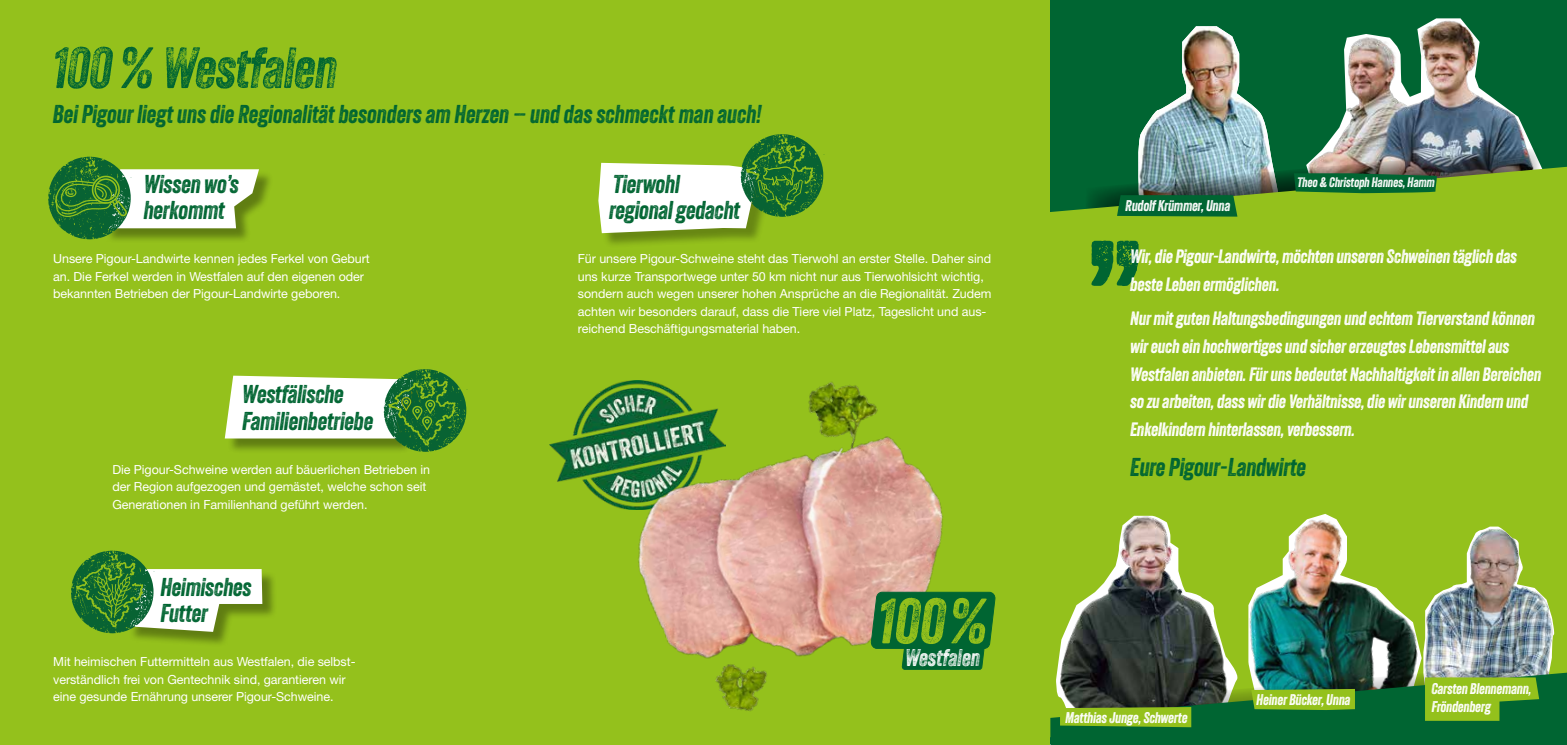
<style>
.page{position:relative;width:1567px;height:745px;background:#fff}
.page>*{position:absolute;margin:0;border:0;box-sizing:border-box;transform-origin:0 0}
.t1{font:italic 61.88px "Veneer Two";color:#94c11c}
.t2{font:italic 56.25px "Veneer Three";letter-spacing:-.01em;color:#006532}
.t3{font:italic 25px/26.2px "Veneer";letter-spacing:-.005em;color:#006532}
.t4{font:italic 23.5px "Veneer Three";color:#fff}
.t5{font:italic 18.75px/27.5px "Veneer";letter-spacing:-.005em;color:#fff}
.t6{font:italic 15px/18px "Veneer";letter-spacing:-.005em;color:#fff}
.t7{font:italic 13.38px "Veneer";letter-spacing:-.005em;color:#fff}
.t8{font:12.5px/17.5px "Helvetica Neue LT Pro";letter-spacing:-.005em;color:#fff}
</style>
<div class="page">
<div style="left:1049px;top:0;width:517px;height:742px;background:#006532"></div>
<img style="left:1423px;top:18px;width:119px;height:149px">
<div style="left:1049px;top:167px;width:517px;height:569px;background:#94c11c"></div>
<div style="left:0;top:0;width:1049px;height:744px;background:#94c11c"></div>
<div style="left:106px;top:171px;width:168px;height:73px;background:#000;opacity:.35"></div>
<div style="left:129px;top:570px;width:149px;height:76px;background:#000;opacity:.35"></div>
<div style="left:600px;top:165px;width:173px;height:83px;background:#000;opacity:.3"></div>
<svg style="left:48px;top:156px;width:211px;height:83px"></svg>
<div style="left:227px;top:377px;width:202px;height:77px;background:#91bd1b"></div>
<img style="left:549px;top:439px;width:22px;height:43px">
<img style="left:1050px;top:513px;width:516px;height:231px">
<img style="left:1085px;top:26px;width:456px;height:260px">
<img style="left:571px;top:380px;width:425px;height:331px">
<svg style="left:871px;top:591px;width:124px;height:78px"></svg>
<svg style="left:225px;top:369px;width:242px;height:82px"></svg>
<svg style="left:71px;top:550px;width:191px;height:83px"></svg>
<svg style="left:598px;top:134px;width:225px;height:99px"></svg>
<h2 class="t2" style="left:53px;top:34px;width:286px">100% Westfalen</h2>
<h3 class="t3" style="left:53px;top:101px;width:710px">Bei Pigour liegt uns die Regionalität besonders am Herzen – und das schmeckt man auch!</h3>
<h3 class="t3" style="left:144px;top:171px;width:97px">Wissen wo’s herkommt</h3>
<h3 class="t3" style="left:609px;top:171px;width:132px">Tierwohl regional gedacht</h3>
<p class="t8" style="left:53px;top:249px;width:318px">Unsere Pigour-Landwirte kennen jedes Ferkel von Geburt an. Die Ferkel werden in Westfalen auf den eigenen oder bekannten Betrieben der Pigour-Landwirte geboren.</p>
<h3 class="t3" style="left:242px;top:381px;width:132px">Westfälische<br>Familienbetriebe</h3>
<p class="t8" style="left:112px;top:459px;width:319px">Die Pigour-Schweine werden auf bäuerlichen Betrieben in der Region aufgezogen und gemästet, welche schon seit<br>Generationen in Familienhand geführt werden.</p>
<h3 class="t3" style="left:161px;top:573px;width:93px">Heimisches<br>Futter</h3>
<p class="t8" style="left:53px;top:652px;width:304px">Mit heimischen Futtermitteln aus Westfalen, die selbst&shy;verständlich frei von Gentechnik sind, garantieren wir eine gesunde Ernährung unserer Pigour-Schweine.</p>
<p class="t8" style="left:578px;top:249px;width:415px">Für unsere Pigour-Schweine steht das Tierwohl an erster Stelle. Daher sind uns kurze Transportwege unter 50 km nicht nur aus Tierwohlsicht wichtig, sondern auch wegen unserer hohen Ansprüche an die Regionalität. Zudem achten wir besonders darauf, dass die Tiere viel Platz, Tageslicht und aus&shy;reichend Beschäftigungsmaterial haben.</p>
<h1 class="t1" style="left:878px;top:583px;width:111px">100 %</h1>
<h3 class="t4" style="left:905px;top:642px;width:77px">Westfalen</h3>
<p class="t6" style="left:1125px;top:196px;width:106px">Rudolf Krümmer, Unna</p>
<p class="t7" style="left:1297px;top:174px;width:139px">Theo &amp; Christoph Hannes, Hamm</p>
<h3 class="t5" style="left:1130px;top:242px;width:388px">Wir, die Pigour-Landwirte, möchten unseren Schweinen täglich das beste Leben ermöglichen.</h3>
<p class="t5" style="left:1130px;top:304px;width:412px">Nur mit guten Haltungsbedingungen und echtem Tierverstand können wir euch ein hochwertiges und sicher erzeugtes Lebensmittel aus Westfalen anbieten. Für uns bedeutet Nachhaltigkeit in allen Bereichen so zu arbeiten, dass wir die Verhältnisse, die wir unseren Kindern und Enkelkindern hinterlassen, verbessern.</p>
<h3 class="t3" style="left:1130px;top:453px;width:177px">Eure Pigour-Landwirte</h3>
<p class="t6" style="left:1065px;top:708px;width:124px">Matthias Junge, Schwerte</p>
<p class="t6" style="left:1256px;top:689px;width:96px">Heiner Bücker, Unna</p>
<p class="t6" style="left:1431px;top:679px;width:101px">Carsten Blennemann,<br>Fröndenberg</p>
</div>
